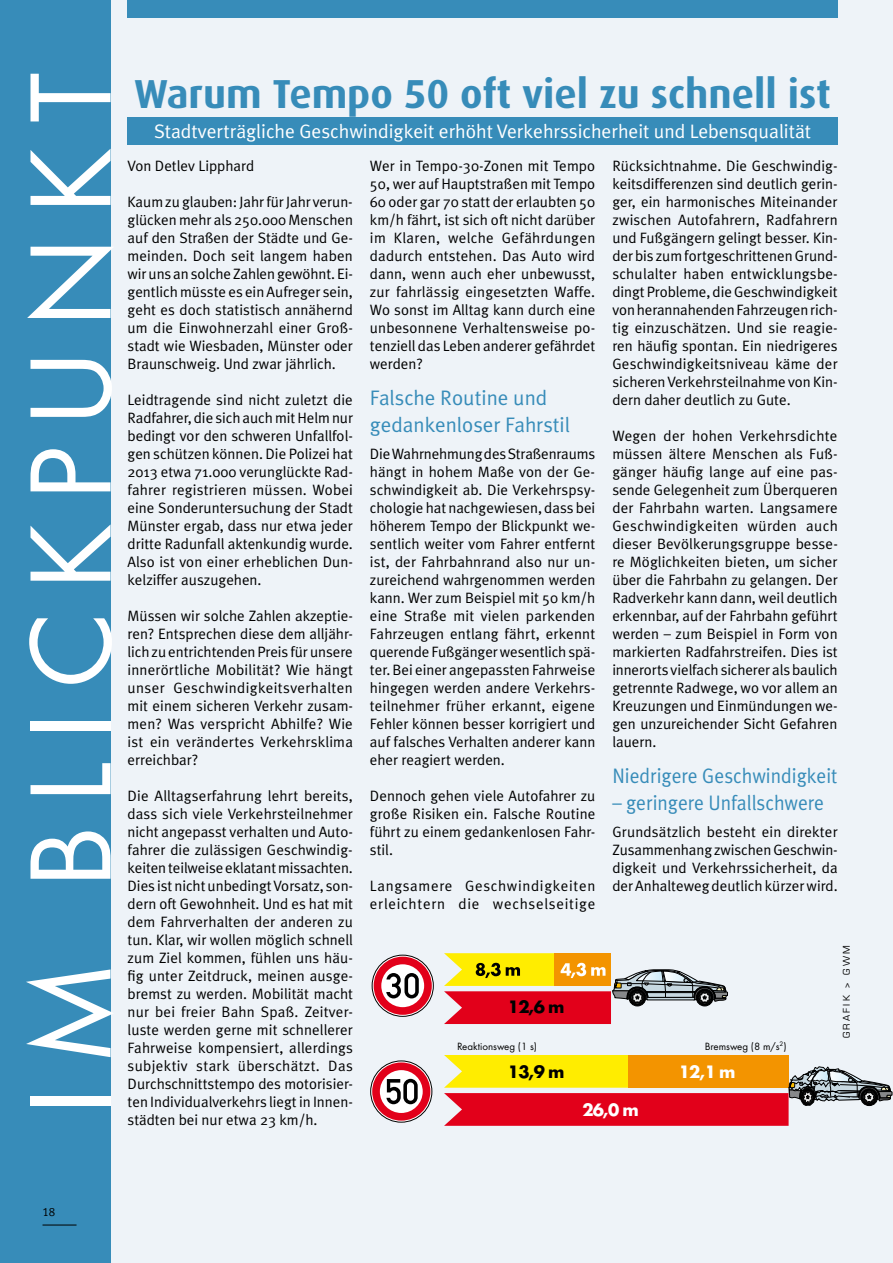
<style>
.page{position:relative;width:893px;height:1263px;background:#eef3f8}
.page>*{position:absolute;margin:0;border:0;box-sizing:border-box;transform-origin:0 0}
.t1{font:120px "Futura T";letter-spacing:.175em;color:#fff}
.t2{font:700 40.5px "Dax";color:#378cb9}
.t3{font:21px "Meta Plus Normal";color:#378cb9;scale:.93 1}
.t4{font:21px/27px "Meta Plus Normal";color:#378cb9}
.t5{font:19.5px "Meta Plus Normal";color:#fff}
.t6{font:700 18.75px "Futura T";color:#000}
.t7{font:700 18.75px "Futura T";color:#fff}
.t8{font:15px/18px "Meta Plus Normal";color:#000;text-align:justify}
.t9{font:15px/18px "Meta Plus Normal";letter-spacing:.045em;color:#000}
.t10{font:12px "Meta Plus Normal Caps";color:#000}
.t11{font:10.95px "Futura T";color:#000}
.t12{font:9px "Eurostile";letter-spacing:.25em;color:#000}
</style>
<div class="page">
<div style="left:128px;top:0;width:710px;height:17px;background:#378cb9"></div>
<svg style="left:444px;top:1055px;width:448px;height:71px"></svg>
<svg style="left:444px;top:953px;width:284px;height:71px"></svg>
<svg style="left:371px;top:1061px;width:61px;height:61px"></svg>
<div style="left:371px;top:1061px;width:61px;height:61px;border:1px solid #000;border-radius:50%"></div>
<div style="left:372px;top:1062px;width:58px;height:58px;background:#e2001a;border-radius:50%"></div>
<div style="left:380px;top:1070px;width:43px;height:43px;background:#fff;border-radius:50%"></div>
<svg style="left:386px;top:1079px;width:32px;height:25px"></svg>
<svg style="left:372px;top:955px;width:61px;height:61px"></svg>
<div style="left:372px;top:955px;width:61px;height:61px;border:1px solid #000;border-radius:50%"></div>
<div style="left:374px;top:957px;width:58px;height:58px;background:#e2001a;border-radius:50%"></div>
<div style="left:381px;top:964px;width:43px;height:43px;background:#fff;border-radius:50%"></div>
<svg style="left:386px;top:973px;width:33px;height:25px"></svg>
<div style="left:0;top:0;width:111px;height:1263px;background:#378cb9"></div>
<div style="left:128px;top:117px;width:710px;height:27px;background:#378cb9"></div>
<hr style="left:43px;top:1225px;width:34px;height:1px;background:#000">
<h1 class="t1" style="left:1px;top:1115px;width:1045px;rotate:-90deg">IM BLi ckpun kt</h1>
<h2 class="t2" style="left:134px;top:71px;width:698px">Warum Tempo 50 oft viel zu schnell ist</h2>
<h3 class="t5" style="left:154px;top:120px;width:659px">Stadtverträgliche Geschwindigkeit erhöht Verkehrssicherheit und Lebensqualität</h3>
<p class="t8" style="left:128px;top:157px;width:128px">Von Detlev Lipphard</p>
<p class="t8" style="left:128px;top:193px;width:227px">Kaum zu glauben: Jahr für Jahr verun&shy;glücken mehr als 250.000 Menschen auf den Straßen der Städte und Ge&shy;meinden. Doch seit langem haben wir uns an solche Zahlen gewöhnt. Ei&shy;gentlich müsste es ein Aufreger sein, geht es doch statistisch annähernd um die Einwohnerzahl einer Groß&shy;stadt wie Wiesbaden, Münster oder Braunschweig. Und zwar jährlich.</p>
<p class="t8" style="left:128px;top:391px;width:227px">Leidtragende sind nicht zuletzt die Radfahrer, die sich auch mit Helm nur bedingt vor den schweren Unfallfol&shy;gen schützen können. Die Polizei hat 2013 etwa 71.000 verunglückte Rad&shy;fahrer registrieren müssen. Wobei eine Sonderuntersuchung der Stadt Münster ergab, dass nur etwa jeder dritte Radunfall aktenkundig wurde.<br>Also ist von einer erheblichen Dun&shy;kelziffer auszugehen.</p>
<p class="t8" style="left:128px;top:607px;width:227px">Müssen wir solche Zahlen akzeptie&shy;ren? Entsprechen diese dem alljähr&shy;lich zu entrichtenden Preis für unsere innerörtliche Mobilität? Wie hängt unser Geschwindigkeitsverhalten mit einem sicheren Verkehr zusam&shy;men? Was verspricht Abhilfe? Wie ist ein verändertes Verkehrsklima erreichbar?</p>
<p class="t8" style="left:128px;top:787px;width:227px">Die Alltagserfahrung lehrt bereits, dass sich viele Verkehrsteilnehmer nicht angepasst verhalten und Auto&shy;fahrer die zulässigen Geschwindig&shy;keiten teilweise eklatant missachten.<br>Dies ist nicht unbedingt Vorsatz, son&shy;dern oft Gewohnheit. Und es hat mit dem Fahrverhalten der anderen zu tun. Klar, wir wollen möglich schnell zum Ziel kommen, fühlen uns häu&shy;fig unter Zeitdruck, meinen ausge&shy;bremst zu werden. Mobilität macht nur bei freier Bahn Spaß. Zeitver&shy;luste werden gerne mit schnellerer Fahrweise kompensiert, allerdings subjektiv stark überschätzt. Das Durchschnittstempo des motorisier&shy;ten Individualverkehrs liegt in Innen&shy;städten bei nur etwa 23 km/h.</p>
<p class="t8" style="left:612px;top:157px;width:227px">Rücksichtnahme. Die Geschwindig&shy;keitsdifferenzen sind deutlich gerin&shy;ger, ein harmonisches Miteinander zwischen Autofahrern, Radfahrern und Fußgängern gelingt besser. Kin&shy;der bis zum fortgeschrittenen Grund&shy;schulalter haben entwicklungsbe&shy;dingt Probleme, die Geschwindigkeit von herannahenden Fahrzeugen rich&shy;tig einzuschätzen. Und sie reagie&shy;ren häufig spontan. Ein niedrigeres Geschwindigkeitsniveau käme der sicheren Verkehrsteilnahme von Kin&shy;dern daher deutlich zu Gute.</p>
<p class="t8" style="left:612px;top:427px;width:227px">Wegen der hohen Verkehrsdichte müssen ältere Menschen als Fuß&shy;gänger häufig lange auf eine pas&shy;sende Gelegenheit zum Überqueren der Fahrbahn warten. Langsamere Geschwindigkeiten würden auch dieser Bevölkerungsgruppe besse&shy;re Möglichkeiten bieten, um sicher über die Fahrbahn zu gelangen. Der Radverkehr kann dann, weil deutlich erkennbar, auf der Fahrbahn geführt werden – zum Beispiel in Form von markierten Radfahrstreifen. Dies ist innerorts vielfach sicherer als baulich getrennte Radwege, wo vor allem an Kreuzungen und Einmündungen we&shy;gen unzureichender Sicht Gefahren lauern.</p>
<h3 class="t3" style="left:612px;top:764px;width:244px">Niedrigere Geschwindigkeit</h3>
<h3 class="t3" style="left:612px;top:791px;width:229px">– geringere Unfallschwere</h3>
<p class="t8" style="left:612px;top:823px;width:227px">Grundsätzlich besteht ein direkter Zusammenhang zwischen Geschwin&shy;digkeit und Verkehrssicherheit, da der Anhalteweg deutlich kürzer wird.</p>
<p class="t8" style="left:370px;top:157px;width:227px">Wer in Tempo-30-Zonen mit Tempo 50, wer auf Hauptstraßen mit Tempo 60 oder gar 70 statt der erlaubten 50 km/h fährt, ist sich oft nicht darüber im Klaren, welche Gefährdungen dadurch entstehen. Das Auto wird dann, wenn auch eher unbewusst, zur fahrlässig eingesetzten Waffe.<br>Wo sonst im Alltag kann durch eine unbesonnene Verhaltensweise po&shy;tenziell das Leben anderer gefährdet werden?</p>
<h3 class="t4" style="left:370px;top:384px;width:202px">Falsche Routine und gedankenloser Fahrstil</h3>
<p class="t8" style="left:370px;top:445px;width:227px">Die Wahrnehmung des Straßenraums hängt in hohem Maße von der Ge&shy;schwindigkeit ab. Die Verkehrspsy&shy;chologie hat nachgewiesen, dass bei höherem Tempo der Blickpunkt we&shy;sentlich weiter vom Fahrer entfernt ist, der Fahrbahnrand also nur un&shy;zureichend wahrgenommen werden kann. Wer zum Beispiel mit 50 km/h eine Straße mit vielen parkenden Fahrzeugen entlang fährt, erkennt querende Fußgänger wesentlich spä&shy;ter. Bei einer angepassten Fahrweise hingegen werden andere Verkehrs&shy;teilnehmer früher erkannt, eigene Fehler können besser korrigiert und auf falsches Verhalten anderer kann eher reagiert werden.</p>
<p class="t8" style="left:370px;top:787px;width:227px">Dennoch gehen viele Autofahrer zu große Risiken ein. Falsche Routine führt zu einem gedankenlosen Fahr&shy;stil.</p>
<p class="t9" style="left:370px;top:877px;width:227px">Langsamere Geschwindigkeiten erleichtern die wechselseitige</p>
<p class="t12" style="left:841px;top:1038px;width:95px;rotate:-90deg">Grafik &gt; GWM</p>
<p class="t6" style="left:508px;top:996px;width:58px">12,6 m</p>
<p class="t11" style="left:457px;top:1040px;width:82px">Reaktionsweg (1 s)</p>
<p class="t11" style="left:705px;top:1040px;width:83px">Bremsweg (8 m/s<sup>2</sup>)</p>
<p class="t6" style="left:508px;top:1060px;width:58px">13,9 m</p>
<p class="t7" style="left:679px;top:1060px;width:58px">12,1 m</p>
<p class="t7" style="left:582px;top:1098px;width:58px">26,0 m</p>
<p class="t10" style="left:43px;top:1204px;width:14px">18</p>
</div>
